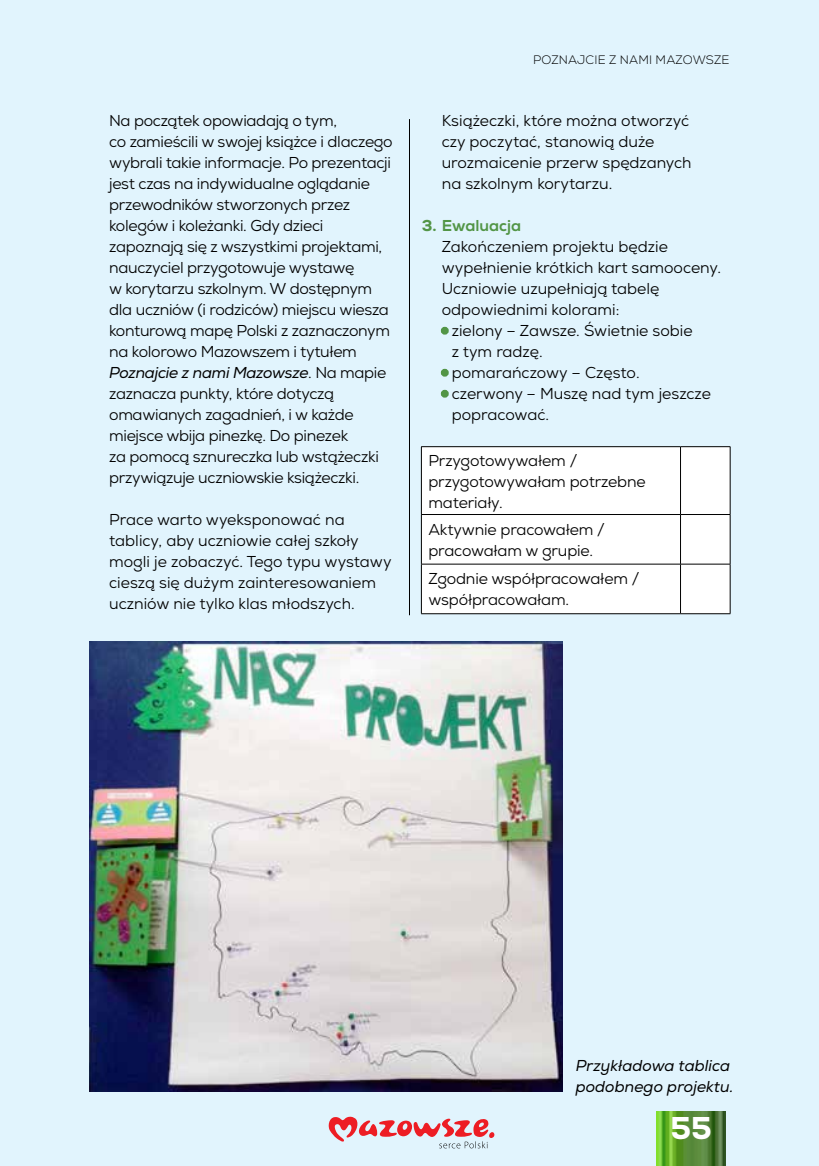
<style>
.page{position:relative;width:819px;height:1166px;background:#e1f4fd}
.page>*{position:absolute;margin:0;border:0;box-sizing:border-box;transform-origin:0 0}
.t1{font:800 31.5px "Nexa";color:#fff}
.t2{font:15.75px/21px "Nexa";letter-spacing:-.02em;color:#000}
.t3{font:15.75px/21px "Nexa";color:#000}
.t4{font:italic 15.75px/21px "Nexa";color:#000}
.t5{font:300 12.25px "Nexa";letter-spacing:.015em;color:#000}
.s1{font-style:italic}
.s2{font-weight:800;color:#529546}
.s3{color:#529546}
</style>
<div class="page">
<img style="left:656px;top:1111px;width:69px;height:55px">
<svg style="left:329px;top:1117px;width:165px;height:31px"></svg>
<div style="left:441px;top:327px;width:7px;height:8px;border:5px solid #529546;border-radius:50%"></div>
<div style="left:441px;top:369px;width:7px;height:8px;border:5px solid #529546;border-radius:50%"></div>
<div style="left:441px;top:390px;width:7px;height:8px;border:5px solid #529546;border-radius:50%"></div>
<img style="left:89px;top:641px;width:473px;height:450px">
<div style="left:422px;top:447px;width:307px;height:166px;background:#fff"></div>
<hr style="left:421px;top:446px;width:259px;height:1px;background:#000">
<hr style="left:421px;top:447px;width:1px;height:67px;background:#000">
<hr style="left:680px;top:446px;width:50px;height:1px;background:#000">
<hr style="left:680px;top:447px;width:1px;height:67px;background:#000">
<hr style="left:729px;top:447px;width:1px;height:67px;background:#000">
<hr style="left:421px;top:514px;width:259px;height:1px;background:#000">
<hr style="left:421px;top:515px;width:1px;height:49px;background:#000">
<hr style="left:680px;top:514px;width:50px;height:1px;background:#000">
<hr style="left:680px;top:515px;width:1px;height:49px;background:#000">
<hr style="left:729px;top:515px;width:1px;height:49px;background:#000">
<hr style="left:421px;top:564px;width:259px;height:1px;background:#000">
<hr style="left:421px;top:564px;width:1px;height:49px;background:#000">
<hr style="left:680px;top:564px;width:50px;height:1px;background:#000">
<hr style="left:680px;top:564px;width:1px;height:49px;background:#000">
<hr style="left:729px;top:564px;width:1px;height:49px;background:#000">
<hr style="left:421px;top:613px;width:259px;height:1px;background:#000">
<hr style="left:680px;top:613px;width:50px;height:1px;background:#000">
<hr style="left:409px;top:119px;width:1px;height:496px;background:#000">
<p class="t2" style="left:109px;top:110px;width:285px">Na początek opowiadają o tym,<br>co zamieścili w swojej książce i dlaczego wybrali takie informacje. Po prezentacji jest czas na indywidualne oglądanie przewodników stworzonych przez kolegów i koleżanki. Gdy dzieci zapoznają się z wszystkimi projektami, nauczyciel przygotowuje wystawę<br>w korytarzu szkolnym. W dostępnym dla uczniów (i rodziców) miejscu wiesza konturową mapę Polski z zaznaczonym na kolorowo Mazowszem i tytułem <span class="s1">Poznajcie z nami Mazowsze</span>. Na mapie zaznacza punkty, które dotyczą omawianych zagadnień, i w każde miejsce wbija pinezkę. Do pinezek<br>za pomocą sznureczka lub wstążeczki przywiązuje uczniowskie książeczki.</p>
<p class="t3" style="left:109px;top:509px;width:284px">Prace warto wyeksponować na tablicy, aby uczniowie całej szkoły mogli je zobaczyć. Tego typu wystawy cieszą się dużym zainteresowaniem uczniów nie tylko klas młodszych.</p>
<p class="t5" style="left:533px;top:52px;width:198px">POZNAJCIE Z NAMI MAZOWSZE</p>
<p class="t3" style="left:441px;top:110px;width:251px">Książeczki, które można otworzyć czy poczytać, stanowią duże urozmaicenie przerw spędzanych na szkolnym korytarzu.</p>
<p class="t3" style="left:441px;top:215px;width:281px;text-indent:-20px"><span class="s2">3.</span> <span class="s2">Ewaluacja<br></span>Zakończeniem projektu będzie wypełnienie krótkich kart samooceny.<br>Uczniowie uzupełniają tabelę odpowiednimi kolorami:</p>
<p class="t3" style="left:451px;top:320px;width:242px;text-indent:-10px"><span class="s3">•</span> zielony – Zawsze. Świetnie sobie z tym radzę.</p>
<p class="t3" style="left:441px;top:362px;width:199px"><span class="s3">•</span> pomarańczowy – Często.</p>
<p class="t3" style="left:451px;top:383px;width:261px;text-indent:-10px"><span class="s3">•</span> czerwony – Muszę nad tym jeszcze popracować.</p>
<p class="t2" style="left:428px;top:450px;width:219px">Przygotowywałem / przygotowywałam potrzebne materiały.</p>
<p class="t2" style="left:428px;top:519px;width:178px">Aktywnie pracowałem / pracowałam w grupie.</p>
<p class="t2" style="left:428px;top:568px;width:212px">Zgodnie współpracowałem / współpracowałam.</p>
<p class="t4" style="left:575px;top:1055px;width:159px">Przykładowa tablica podobnego projektu.</p>
<h1 class="t1" style="left:670px;top:1108px;width:43px">55</h1>
</div>
